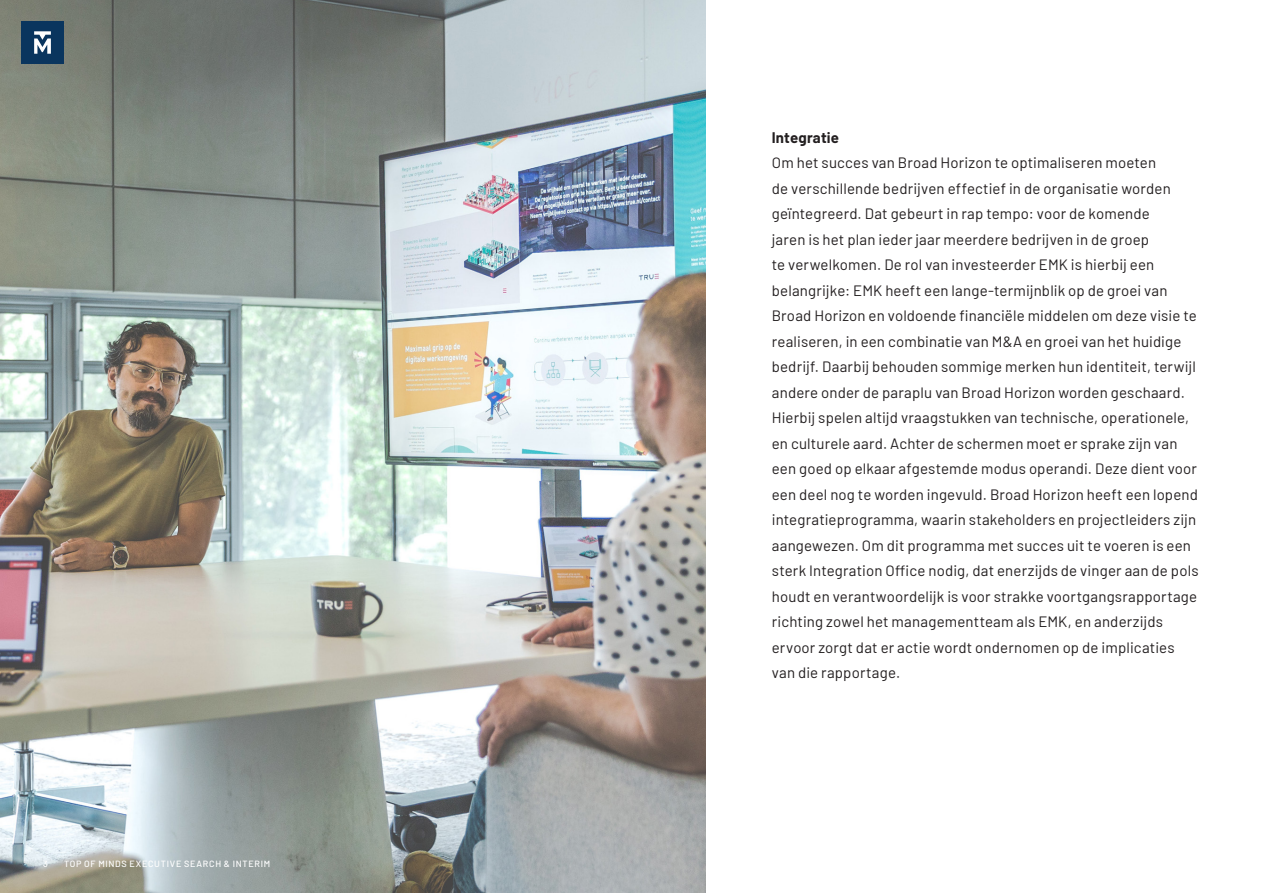
<style>
.page{position:relative;width:1263px;height:893px;background:#fff}
.page>*{position:absolute;margin:0;border:0;box-sizing:border-box;transform-origin:0 0}
.t1{font:15px/25.5px "Barlow";letter-spacing:.01em;color:#231f20}
.t2{font:700 15px "Barlow";letter-spacing:.01em;color:#231f20}
.t3{font:500 9px "Barlow";letter-spacing:.08em;color:#fff}
</style>
<div class="page">
<img style="left:0;top:0;width:706px;height:893px">
<div style="left:21px;top:21px;width:43px;height:43px;background:#0a355e"></div>
<svg style="left:34px;top:31px;width:17px;height:23px"></svg>
<p class="t3" style="left:43px;top:857px;width:6px">3</p>
<p class="t3" style="left:64px;top:857px;width:208px">TOP OF MINDS EXECUTIVE SEARCH &amp; INTERIM</p>
<p class="t2" style="left:772px;top:126px;width:69px">Integratie</p>
<p class="t1" style="left:772px;top:149px;width:428px">Om het succes van Broad Horizon te optimaliseren moeten<br>de verschillende bedrijven effectief in de organisatie worden geïntegreerd. Dat gebeurt in rap tempo: voor de komende<br>jaren is het plan ieder jaar meerdere bedrijven in de groep<br>te verwelkomen. De rol van investeerder EMK is hierbij een belangrijke: EMK heeft een lange-termijnblik op de groei van Broad Horizon en voldoende financiële middelen om deze visie te realiseren, in een combinatie van M&amp;A en groei van het huidige bedrijf. Daarbij behouden sommige merken hun identiteit, terwijl andere onder de paraplu van Broad Horizon worden geschaard.<br>Hierbij spelen altijd vraagstukken van technische, operationele, en culturele aard. Achter de schermen moet er sprake zijn van een goed op elkaar afgestemde modus operandi. Deze dient voor een deel nog te worden ingevuld. Broad Horizon heeft een lopend integratieprogramma, waarin stakeholders en projectleiders zijn aangewezen. Om dit programma met succes uit te voeren is een sterk Integration Office nodig, dat enerzijds de vinger aan de pols houdt en verantwoordelijk is voor strakke voortgangsrapportage richting zowel het managementteam als EMK, en anderzijds ervoor zorgt dat er actie wordt ondernomen op de implicaties van die rapportage.</p>
</div>
